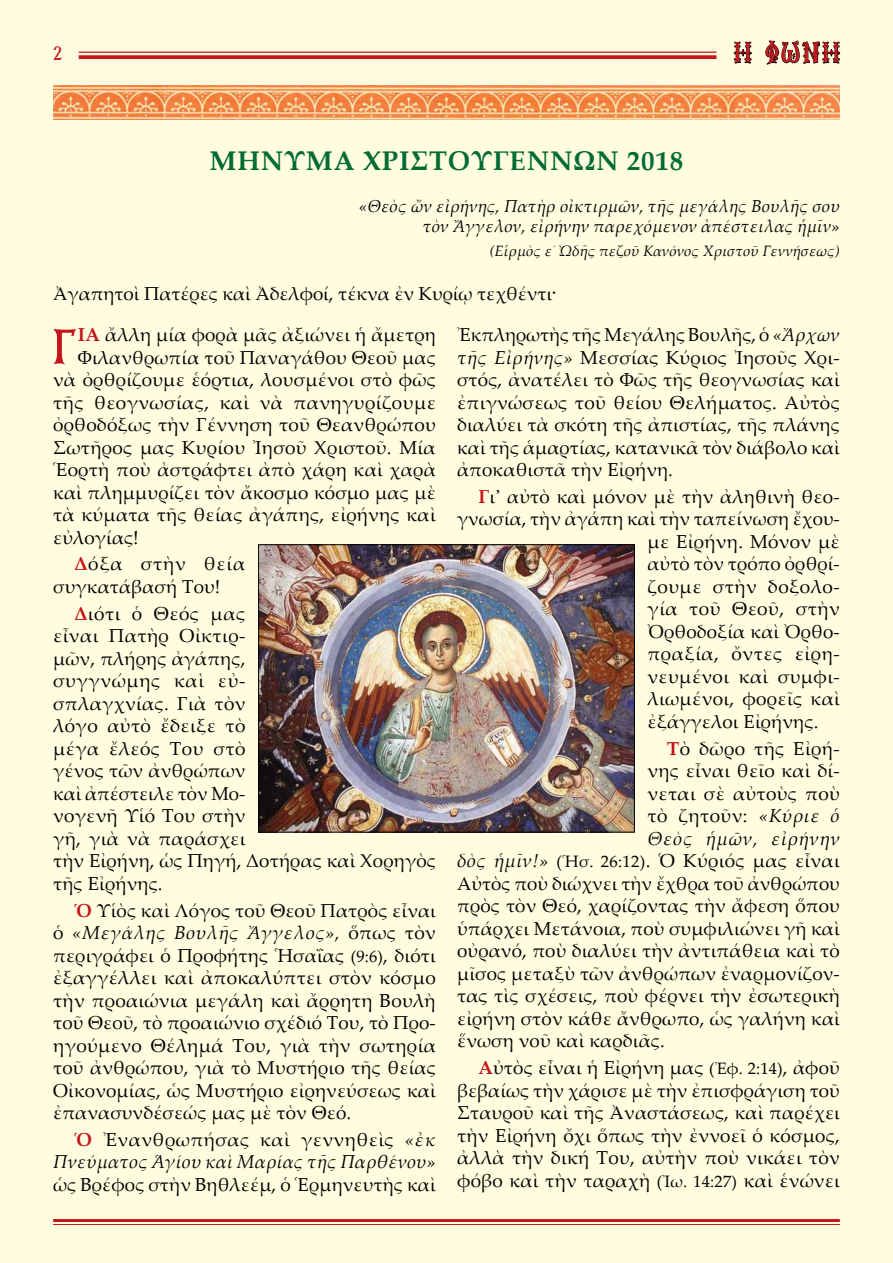
<style>
.page{position:relative;width:893px;height:1263px;background:#fffcdf}
.page>*{position:absolute;margin:0;border:0;box-sizing:border-box;transform-origin:0 0}
.t1{font:50.7px "BYZIMAK";color:#c4161c}
.t2{font:700 27px "Palatino Linotype";letter-spacing:.03em;color:#006c32}
.t3{font:27px "Mg Agia Sofia UC Normal";color:#c4161c}
.t4{font:19.5px "BYZIMAK";color:#c4161c}
.t5{font:18.75px/22.5px "Palatino Linotype";letter-spacing:.01em;color:#000}
.t6{font:italic 18.75px/22.5px "Palatino Linotype";letter-spacing:.005em;color:#000;text-align:right}
.t7{font:18.75px "Palatino Linotype";letter-spacing:.03em;color:#000}
.t8{font:italic 18.75px "Palatino Linotype";letter-spacing:.035em;color:#000}
.t9{font:italic 17.25px/20.7px "Palatino Linotype";color:#000;text-align:right}
.t10{font:italic 15px "Palatino Linotype";color:#000}
.s1{font-style:italic}
.s2{font-weight:700;color:#c4161c}
.s3{font-family:"Hellenika Normal Test 1"}
.s4{font-size:16.5px}
.s5{font-weight:700;font-style:normal;color:#c4161c}
.s6{font-style:normal}
</style>
<div class="page">
<hr style="left:79px;top:52px;width:637px;height:1px;background:#c4161c">
<svg style="left:79px;top:55px;width:637px;height:4px;background:#c82629"></svg>
<hr style="left:53px;top:1219px;width:787px;height:3px;background:#c4161c">
<hr style="left:53px;top:1224px;width:787px;height:1px;background:#c4161c">
<svg style="left:734px;top:41px;width:18px;height:23px"></svg>
<svg style="left:765px;top:40px;width:75px;height:25px;background:#aba995"></svg>
<img style="left:53px;top:85px;width:787px;height:34px">
<img style="left:260px;top:546px;width:373px;height:284px">
<div style="left:258px;top:544px;width:377px;height:288px;border:1px solid #000"></div>
<p class="t4" style="left:53px;top:42px;width:11px">2</p>
<h2 class="t3" style="left:734px;top:41px;width:108px">Η ΦΩΝΗ</h2>
<h2 class="t2" style="left:210px;top:141px;width:475px">ΜΗΝΥΜΑ ΧΡΙΣΤΟΥΓΕΝΝΩΝ 2018</h2>
<p class="t9" style="left:359px;top:195px;width:483px">«Θεὸς ὤν εἰρήνης, Πατὴρ οἰκτιρμῶν, τῆς μεγάλης Βουλῆς σου τὸν Ἄγγελον, εἰρήνην παρεχόμενον ἀπέστειλας ἡμῖν»</p>
<p class="t10" style="left:490px;top:241px;width:352px">(Εἱρμὸς ε΄ Ὠδῆς πεζοῦ Κανόνος Χριστοῦ Γεννήσεως)</p>
<p class="t5" style="left:457px;top:273px;width:384px;line-height:41px;text-indent:-404px">Ἀγαπητοὶ Πατέρες καὶ Ἀδελφοί, τέκνα ἐν Κυρίῳ τεχθέντι·<br>Ἐκπληρωτὴς τῆς Μεγάλης Βουλῆς, ὁ <span class="s1">«Ἄρχων</span></p>
<p class="t5" style="left:457px;top:345px;width:384px;text-align:justify"><span class="s1">τῆς Εἰρήνης»</span> Μεσσίας Κύριος Ἰησοῦς Χρι&shy;στός, ἀνατέλει τὸ Φῶς τῆς θεογνωσίας καὶ ἐπιγνώσεως τοῦ θείου Θελήματος. Αὐτὸς διαλύει τὰ σκότη τῆς ἀπιστίας, τῆς πλάνης καὶ τῆς ἁμαρτίας, κατανικᾶ τὸν διάβολο καὶ ἀποκαθιστᾶ τὴν Εἰρήνη.</p>
<p class="t5" style="left:478px;top:485px;width:363px"><span class="s2">Γ</span>ι<span class="s3">᾽</span> αὐτὸ καὶ μόνον μὲ τὴν ἀληθινὴ θεο-</p>
<p class="t5" style="left:457px;top:507px;width:384px">γνωσία, τὴν ἀγάπη καὶ τὴν ταπείνωση ἔχου-</p>
<p class="t5" style="left:647px;top:530px;width:194px">με Εἰρήνη. Μόνον μὲ</p>
<p class="t5" style="left:647px;top:552px;width:194px">αὐτὸ τὸν τρόπο ὀρθρί-</p>
<p class="t5" style="left:647px;top:575px;width:194px">ζουμε στὴν δοξολο-</p>
<p class="t7" style="left:647px;top:596px;width:194px">γία τοῦ Θεοῦ, στὴν</p>
<p class="t5" style="left:647px;top:620px;width:194px">Ὀρθοδοξία καὶ Ὀρθο-</p>
<p class="t7" style="left:647px;top:641px;width:194px">πραξία, ὄντες εἰρη-</p>
<p class="t5" style="left:647px;top:665px;width:194px">νευμένοι καὶ συμφι-</p>
<p class="t5" style="left:647px;top:687px;width:194px">λιωμένοι, φορεῖς καὶ</p>
<p class="t5" style="left:647px;top:710px;width:172px">ἐξάγγελοι Εἰρήνης.</p>
<p class="t5" style="left:667px;top:736px;width:174px"><span class="s2">Τ</span>ὸ δῶρο τῆς Εἰρή-</p>
<p class="t5" style="left:647px;top:759px;width:194px">νης εἶναι θεῖο καὶ δί-</p>
<p class="t5" style="left:647px;top:781px;width:194px">νεται σὲ αὐτοὺς ποὺ</p>
<p class="t5" style="left:647px;top:804px;width:194px">τὸ ζητοῦν: <span class="s1">«Κύριε ὁ</span></p>
<p class="t8" style="left:647px;top:825px;width:194px">Θεὸς ἡμῶν, εἰρήνην</p>
<p class="t5" style="left:457px;top:849px;width:384px"><span class="s1">δὸς ἡμῖν!»</span> <span class="s4">(Ἡσ. 26:12)</span>. Ὁ Κύριός μας εἶναι</p>
<p class="t5" style="left:457px;top:871px;width:384px">Αὐτὸς ποὺ διώχνει τὴν ἔχθρα τοῦ ἀνθρώπου</p>
<p class="t5" style="left:457px;top:894px;width:384px">πρὸς τὸν Θεό, χαρίζοντας τὴν ἄφεση ὅπου</p>
<p class="t5" style="left:457px;top:916px;width:384px">ὑπάρχει Μετάνοια, ποὺ συμφιλιώνει γῆ καὶ</p>
<p class="t5" style="left:457px;top:939px;width:384px">οὐρανό, ποὺ διαλύει τὴν ἀντιπάθεια καὶ τὸ</p>
<p class="t5" style="left:457px;top:961px;width:384px">μῖσος μεταξὺ τῶν ἀνθρώπων ἐναρμονίζον-</p>
<p class="t5" style="left:457px;top:984px;width:384px">τας τὶς σχέσεις, ποὺ φέρνει τὴν ἐσωτερικὴ</p>
<p class="t5" style="left:457px;top:1006px;width:384px">εἰρήνη στὸν κάθε ἄνθρωπο, ὡς γαλήνη καὶ</p>
<p class="t5" style="left:457px;top:1029px;width:209px">ἕνωση νοῦ καὶ καρδιᾶς.</p>
<p class="t5" style="left:457px;top:1056px;width:384px;text-align:justify;text-indent:21px"><span class="s2">Α</span>ὐτὸς εἶναι ἡ Εἰρήνη μας <span class="s4">(Ἐφ. 2:14)</span>, ἀφοῦ βεβαίως τὴν χάρισε μὲ τὴν ἐπισφράγιση τοῦ Σταυροῦ καὶ τῆς Ἀναστάσεως, καὶ παρέχει τὴν Εἰρήνη ὄχι ὅπως τὴν ἐννοεῖ ὁ κόσμος, ἀλλὰ τὴν δική Του, αὐτὴν ποὺ νικάει τὸν φόβο καὶ τὴν ταραχὴ <span class="s4">(Ἰω. 14:27)</span> καὶ ἑνώνει</p>
<h1 class="t1" style="left:52px;top:316px;width:27px">Γ</h1>
<p class="t5" style="left:78px;top:323px;width:359px"><span class="s2">ΙΑ</span> ἄλλη μία φορὰ μᾶς ἀξιώνει ἡ ἄμετρη</p>
<p class="t5" style="left:78px;top:345px;width:359px">Φιλανθρωπία τοῦ Παναγάθου Θεοῦ μας</p>
<p class="t5" style="left:53px;top:368px;width:384px">νὰ ὀρθρίζουμε ἑόρτια, λουσμένοι στὸ φῶς</p>
<p class="t5" style="left:53px;top:390px;width:384px">τῆς θεογνωσίας, καὶ νὰ πανηγυρίζουμε</p>
<p class="t5" style="left:53px;top:413px;width:384px">ὀρθοδόξως τὴν Γέννηση τοῦ Θεανθρώπου</p>
<p class="t5" style="left:53px;top:435px;width:384px">Σωτῆρος μας Κυρίου Ἰησοῦ Χριστοῦ. Μία</p>
<p class="t5" style="left:53px;top:458px;width:384px">Ἑορτὴ ποὺ ἀστράφτει ἀπὸ χάρη καὶ χαρὰ</p>
<p class="t5" style="left:53px;top:480px;width:384px">καὶ πλημμυρίζει τὸν ἄκοσμο κόσμο μας μὲ</p>
<p class="t5" style="left:53px;top:503px;width:384px">τὰ κύματα τῆς θείας ἀγάπης, εἰρήνης καὶ</p>
<p class="t5" style="left:53px;top:525px;width:87px">εὐλογίας!</p>
<p class="t5" style="left:53px;top:552px;width:194px;text-indent:21px"><span class="s2">Δ</span>όξα στὴν θεία συγκατάβασή Του!</p>
<p class="t5" style="left:53px;top:601px;width:384px;text-indent:21px"><span class="s2">Δ</span>ιότι ὁ Θεός μας<br>εἶναι Πατὴρ Οἰκτιρ-<br>μῶν, πλήρης ἀγάπης,<br>συγγνώμης καὶ εὐ-<br>σπλαγχνίας. Γιὰ τὸν<br>λόγο αὐτὸ ἔδειξε τὸ<br>μέγα ἔλεός Του στὸ<br>γένος τῶν ἀνθρώπων<br>καὶ ἀπέστειλε τὸν Μο-<br>νογενῆ Υἱό Του στὴν<br>γῆ, γιὰ νὰ παράσχει<br>τὴν Εἰρήνη, ὡς Πηγή, Δοτήρας καὶ Χορηγὸς τῆς Εἰρήνης.</p>
<p class="t5" style="left:53px;top:898px;width:384px;text-align:justify;text-indent:21px"><span class="s2">Ὁ</span> Υἱὸς καὶ Λόγος τοῦ Θεοῦ Πατρὸς εἶναι ὁ <span class="s1">«Μεγάλης Βουλῆς Ἄγγελος»,</span> ὅπως τὸν περιγράφει ὁ Προφήτης Ἡσαΐας <span class="s4">(9:6)</span>, διότι ἐξαγγέλλει καὶ ἀποκαλύπτει στὸν κόσμο τὴν προαιώνια μεγάλη καὶ ἄρρητη Βουλὴ τοῦ Θεοῦ, τὸ προαιώνιο σχέδιό Του, τὸ Προ&shy;ηγούμενο Θέλημά Του, γιὰ τὴν σωτηρία τοῦ ἀνθρώπου, γιὰ τὸ Μυστήριο τῆς θείας Οἰκονομίας, ὡς Μυστήριο εἰρηνεύσεως καὶ ἐπανασυνδέσεώς μας μὲ τὸν Θεό.</p>
<p class="t6" style="left:53px;top:1127px;width:384px"><span class="s5">Ὁ</span> <span class="s6">Ἐνανθρωπήσας καὶ γεννηθεὶς</span> «ἐκ<br>Πνεύματος Ἁγίου καὶ Μαρίας τῆς Παρθένου»</p>
<p class="t5" style="left:53px;top:1172px;width:384px">ὡς Βρέφος στὴν Βηθλεέμ, ὁ Ἑρμηνευτὴς καὶ</p>
</div>
